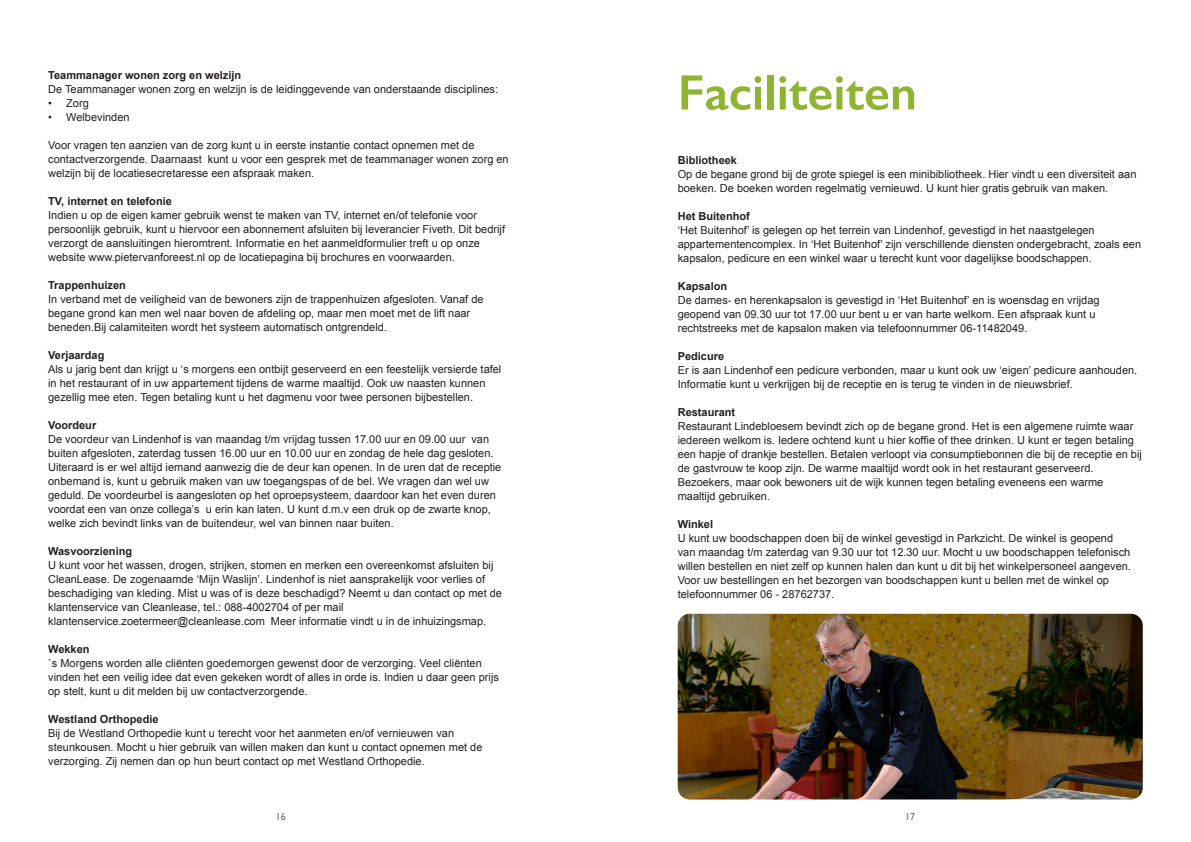
<style>
.page{position:relative;width:1191px;height:842px;background:#fff}
.page>*{position:absolute;margin:0;border:0;box-sizing:border-box;transform-origin:0 0}
.Kop_3{font:600 50px "Gill Sans";color:#8fb431}
.Kop_3-2{font:11px/14px "Arial";color:#231f20}
.Kop_3-3{font:700 11px "Arial";color:#231f20}
.body{font:11px "Arial";color:#231f20}
.body-2{font:700 11px "Arial";color:#231f20}
.t1{font:10px "Gill Sans";color:#6c6d70}
.s1{font-weight:700}
</style>
<div class="page">
<img style="left:677px;top:614px;width:465px;height:185px">
<p class="Kop_3-3" style="left:48px;top:68px;width:194px">Teammanager wonen zorg en welzijn</p>
<p class="Kop_3-2" style="left:48px;top:82px;width:451px">De Teammanager wonen zorg en welzijn is de leidinggevende van onderstaande disciplines:</p>
<p class="Kop_3-2" style="left:48px;top:96px;width:42px">• Zorg</p>
<p class="Kop_3-2" style="left:48px;top:110px;width:83px">• Welbevinden</p>
<p class="Kop_3-2" style="left:48px;top:138px;width:428px">Voor vragen ten aanzien van de zorg kunt u in eerste instantie contact opnemen met de</p>
<p class="Kop_3-2" style="left:48px;top:152px;width:462px">contactverzorgende. Daarnaast kunt u voor een gesprek met de teammanager wonen zorg en welzijn bij de locatiesecretaresse een afspraak maken.</p>
<p class="Kop_3-3" style="left:48px;top:194px;width:125px">TV, internet en telefonie</p>
<p class="Kop_3-2" style="left:48px;top:208px;width:430px">Indien u op de eigen kamer gebruik wenst te maken van TV, internet en/of telefonie voor</p>
<p class="Kop_3-2" style="left:48px;top:222px;width:458px">persoonlijk gebruik, kunt u hiervoor een abonnement afsluiten bij leverancier Fiveth. Dit bedrijf</p>
<p class="Kop_3-2" style="left:48px;top:236px;width:433px">verzorgt de aansluitingen hieromtrent. Informatie en het aanmeldformulier treft u op onze</p>
<p class="Kop_3-2" style="left:48px;top:250px;width:408px">website www.pietervanforeest.nl op de locatiepagina bij brochures en voorwaarden.</p>
<p class="Kop_3-3" style="left:48px;top:278px;width:79px">Trappenhuizen</p>
<p class="Kop_3-2" style="left:48px;top:292px;width:437px">In verband met de veiligheid van de bewoners zijn de trappenhuizen afgesloten. Vanaf de begane grond kan men wel naar boven de afdeling op, maar men moet met de lift naar beneden.Bij calamiteiten wordt het systeem automatisch ontgrendeld.</p>
<p class="Kop_3-3" style="left:48px;top:348px;width:58px">Verjaardag</p>
<p class="Kop_3-2" style="left:48px;top:362px;width:455px">Als u jarig bent dan krijgt u ‘s morgens een ontbijt geserveerd en een feestelijk versierde tafel in het restaurant of in uw appartement tijdens de warme maaltijd. Ook uw naasten kunnen gezellig mee eten. Tegen betaling kunt u het dagmenu voor twee personen bijbestellen.</p>
<p class="Kop_3-3" style="left:48px;top:418px;width:50px">Voordeur</p>
<p class="Kop_3-2" style="left:48px;top:432px;width:455px">De voordeur van Lindenhof is van maandag t/m vrijdag tussen 17.00 uur en 09.00 uur van buiten afgesloten, zaterdag tussen 16.00 uur en 10.00 uur en zondag de hele dag gesloten.<br>Uiteraard is er wel altijd iemand aanwezig die de deur kan openen. In de uren dat de receptie onbemand is, kunt u gebruik maken van uw toegangspas of de bel. We vragen dan wel uw geduld. De voordeurbel is aangesloten op het oproepsysteem, daardoor kan het even duren voordat een van onze collega’s u erin kan laten. U kunt d.m.v een druk op de zwarte knop, welke zich bevindt links van de buitendeur, wel van binnen naar buiten.</p>
<p class="Kop_3-3" style="left:48px;top:544px;width:85px">Wasvoorziening</p>
<p class="Kop_3-2" style="left:48px;top:558px;width:455px">U kunt voor het wassen, drogen, strijken, stomen en merken een overeenkomst afsluiten bij CleanLease. De zogenaamde ‘Mijn Waslijn’. Lindenhof is niet aansprakelijk voor verlies of beschadiging van kleding. Mist u was of is deze beschadigd? Neemt u dan contact op met de klantenservice van Cleanlease, tel.: 088-4002704 of per mail</p>
<p class="Kop_3-2" style="left:48px;top:614px;width:439px">klantenservice.zoetermeer@cleanlease.com Meer informatie vindt u in de inhuizingsmap.</p>
<p class="Kop_3-3" style="left:48px;top:642px;width:43px">Wekken</p>
<p class="Kop_3-2" style="left:48px;top:656px;width:452px">`s Morgens worden alle cliënten goedemorgen gewenst door de verzorging. Veel cliënten vinden het een veilig idee dat even gekeken wordt of alles in orde is. Indien u daar geen prijs op stelt, kunt u dit melden bij uw contactverzorgende.</p>
<p class="Kop_3-3" style="left:48px;top:712px;width:112px">Westland Orthopedie</p>
<p class="Kop_3-2" style="left:48px;top:726px;width:407px">Bij de Westland Orthopedie kunt u terecht voor het aanmeten en/of vernieuwen van</p>
<p class="Kop_3-2" style="left:48px;top:740px;width:436px">steunkousen. Mocht u hier gebruik van willen maken dan kunt u contact opnemen met de</p>
<p class="Kop_3-2" style="left:48px;top:754px;width:378px">verzorging. Zij nemen dan op hun beurt contact op met Westland Orthopedie.</p>
<p class="Kop_3" style="left:677px;top:62px;width:241px">Faciliteiten</p>
<p class="body-2" style="left:677px;top:153px;width:61px">Bibliotheek</p>
<p class="body" style="left:677px;top:167px;width:460px">Op de begane grond bij de grote spiegel is een minibibliotheek. Hier vindt u een diversiteit aan</p>
<p class="body" style="left:677px;top:181px;width:432px">boeken. De boeken worden regelmatig vernieuwd. U kunt hier gratis gebruik van maken.</p>
<p class="Kop_3-2" style="left:677px;top:209px;width:418px"><span class="s1">Het Buitenhof<br></span>‘Het Buitenhof’ is gelegen op het terrein van Lindenhof, gevestigd in het naastgelegen</p>
<p class="Kop_3-2" style="left:677px;top:237px;width:465px">appartementencomplex. In ‘Het Buitenhof’ zijn verschillende diensten ondergebracht, zoals een</p>
<p class="Kop_3-2" style="left:677px;top:251px;width:415px">kapsalon, pedicure en een winkel waar u terecht kunt voor dagelijkse boodschappen.</p>
<p class="Kop_3-3" style="left:677px;top:279px;width:51px">Kapsalon</p>
<p class="Kop_3-2" style="left:677px;top:293px;width:423px">De dames- en herenkapsalon is gevestigd in ‘Het Buitenhof’ en is woensdag en vrijdag geopend van 09.30 uur tot 17.00 uur bent u er van harte welkom. Een afspraak kunt u rechtstreeks met de kapsalon maken via telefoonnummer 06-11482049.</p>
<p class="Kop_3-3" style="left:677px;top:349px;width:48px">Pedicure</p>
<p class="Kop_3-2" style="left:677px;top:363px;width:461px">Er is aan Lindenhof een pedicure verbonden, maar u kunt ook uw ‘eigen’ pedicure aanhouden.</p>
<p class="Kop_3-2" style="left:677px;top:377px;width:396px">Informatie kunt u verkrijgen bij de receptie en is terug te vinden in de nieuwsbrief.</p>
<p class="Kop_3-3" style="left:677px;top:405px;width:59px">Restaurant</p>
<p class="Kop_3-2" style="left:677px;top:419px;width:466px">Restaurant Lindebloesem bevindt zich op de begane grond. Het is een algemene ruimte waar iedereen welkom is. Iedere ochtend kunt u hier koffie of thee drinken. U kunt er tegen betaling een hapje of drankje bestellen. Betalen verloopt via consumptiebonnen die bij de receptie en bij de gastvrouw te koop zijn. De warme maaltijd wordt ook in het restaurant geserveerd.</p>
<p class="Kop_3-2" style="left:677px;top:475px;width:427px">Bezoekers, maar ook bewoners uit de wijk kunnen tegen betaling eveneens een warme maaltijd gebruiken.</p>
<p class="Kop_3-3" style="left:677px;top:517px;width:37px">Winkel</p>
<p class="Kop_3-2" style="left:677px;top:531px;width:455px">U kunt uw boodschappen doen bij de winkel gevestigd in Parkzicht. De winkel is geopend van maandag t/m zaterdag van 9.30 uur tot 12.30 uur. Mocht u uw boodschappen telefonisch willen bestellen en niet zelf op kunnen halen dan kunt u dit bij het winkelpersoneel aangeven.<br>Voor uw bestellingen en het bezorgen van boodschappen kunt u bellen met de winkel op telefoonnummer 06 - 28762737.</p>
<p class="t1" style="left:276px;top:810px;width:11px">16</p>
<p class="t1" style="left:905px;top:810px;width:11px">17</p>
</div>
